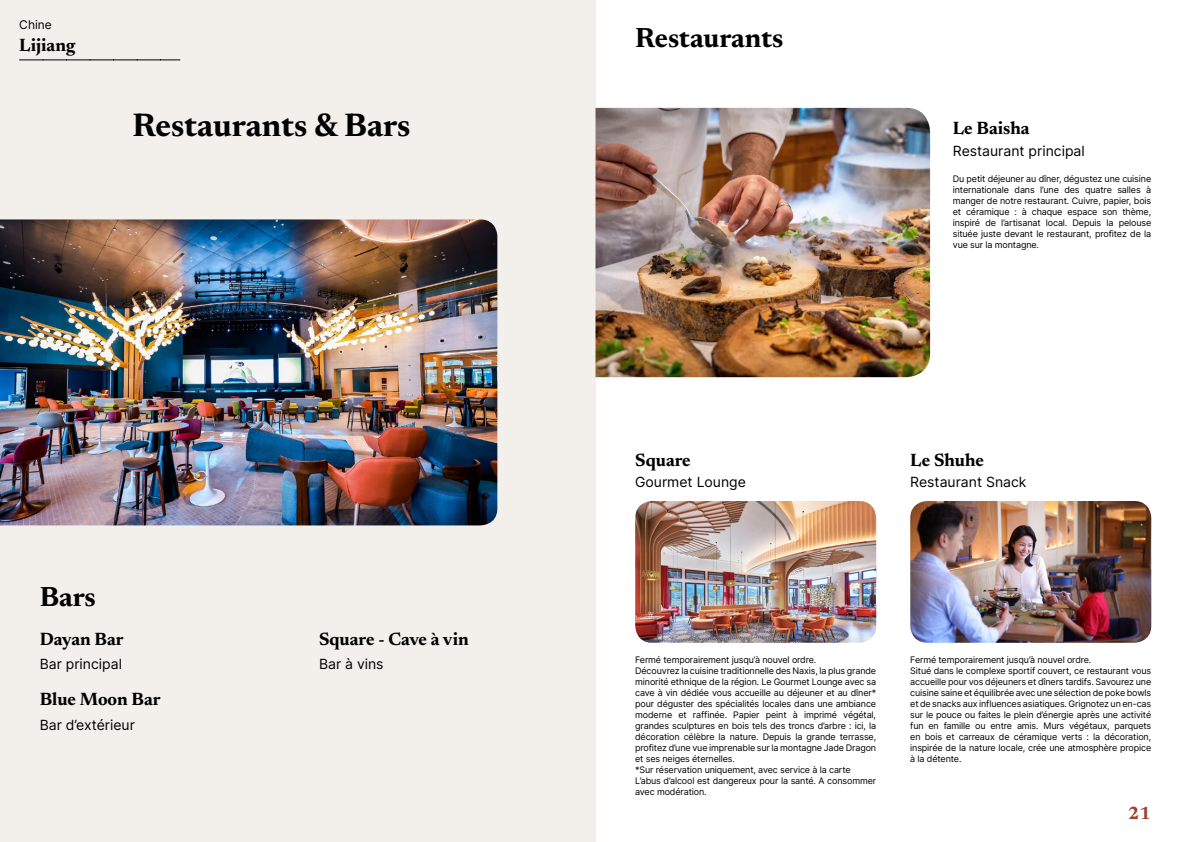
<style>
.page{position:relative;width:1191px;height:842px;background:#fff}
.page>*{position:absolute;margin:0;border:0;box-sizing:border-box;transform-origin:0 0}
.t1{font:700 33px "Newsreader 24 pt";color:#000}
.t2{font:700 28px "Newsreader 24 pt";color:#000}
.t3{font:700 18px "Newsreader 24 pt";color:#000}
.t4{font:700 18px "Newsreader 24 pt";color:#9d432c}
.t5{font:14px "Inter";color:#000}
.t6{font:12px "Inter";color:#000}
.t7{font:9px/11px "Inter";letter-spacing:-.015em;color:#000}
</style>
<div class="page">
<div style="left:0;top:0;width:595px;height:842px;background:#f3f0ec"></div>
<img style="left:0;top:219px;width:497px;height:306px">
<img style="left:910px;top:501px;width:241px;height:142px">
<img style="left:635px;top:501px;width:241px;height:142px">
<img style="left:595px;top:108px;width:335px;height:269px">
<svg style="left:20px;top:60px;width:160px;height:1px"></svg>
<h3 class="t6" style="left:19px;top:15px;width:34px">Chine</h3>
<h3 class="t3" style="left:19px;top:32px;width:57px">Lijiang</h3>
<h1 class="t1" style="left:133px;top:101px;width:279px">Restaurants &amp; Bars</h1>
<h2 class="t2" style="left:40px;top:576px;width:58px">Bars</h2>
<h3 class="t3" style="left:40px;top:626px;width:85px">Dayan Bar</h3>
<h3 class="t5" style="left:40px;top:654px;width:84px">Bar principal</h3>
<h3 class="t3" style="left:40px;top:687px;width:122px">Blue Moon Bar</h3>
<h3 class="t5" style="left:40px;top:715px;width:97px">Bar d’extérieur</h3>
<h3 class="t3" style="left:319px;top:626px;width:151px">Square - Cave à vin</h3>
<h3 class="t5" style="left:319px;top:654px;width:66px">Bar à vins</h3>
<h2 class="t2" style="left:635px;top:18px;width:150px">Restaurants</h2>
<h3 class="t3" style="left:952px;top:115px;width:78px">Le Baisha</h3>
<h3 class="t5" style="left:952px;top:141px;width:133px">Restaurant principal</h3>
<p class="t7" style="left:952px;top:173px;width:200px;text-align:justify">Du petit déjeuner au dîner, dégustez une cuisine internationale dans l’une des quatre salles à manger de notre restaurant. Cuivre, papier, bois et céramique : à chaque espace son thème, inspiré de l’artisanat local. Depuis la pelouse située juste devant le restaurant, profitez de la vue sur la montagne.</p>
<h3 class="t3" style="left:635px;top:447px;width:57px">Square</h3>
<h3 class="t5" style="left:635px;top:472px;width:112px">Gourmet Lounge</h3>
<h3 class="t3" style="left:910px;top:447px;width:75px">Le Shuhe</h3>
<h3 class="t5" style="left:910px;top:472px;width:118px">Restaurant Snack</h3>
<p class="t7" style="left:635px;top:654px;width:242px">Fermé temporairement jusqu’à nouvel ordre.<br>Découvrez la cuisine traditionnelle des Naxis, la plus grande minorité ethnique de la région. Le Gourmet Lounge avec sa cave à vin dédiée vous accueille au déjeuner et au dîner* pour déguster des spécialités locales dans une ambiance moderne et raffinée. Papier peint à imprimé végétal, grandes sculptures en bois tels des troncs d’arbre : ici, la décoration célèbre la nature. Depuis la grande terrasse, profitez d’une vue imprenable sur la montagne Jade Dragon et ses neiges éternelles.<br>*Sur réservation uniquement, avec service à la carte L’abus d’alcool est dangereux pour la santé. A consommer avec modération.</p>
<p class="t7" style="left:910px;top:654px;width:242px">Fermé temporairement jusqu’à nouvel ordre.<br>Situé dans le complexe sportif couvert, ce restaurant vous accueille pour vos déjeuners et dîners tardifs. Savourez une cuisine saine et équilibrée avec une sélection de poke bowls et de snacks aux influences asiatiques. Grignotez un en-cas sur le pouce ou faites le plein d’énergie après une activité fun en famille ou entre amis. Murs végétaux, parquets en bois et carreaux de céramique verts : la décoration, inspirée de la nature locale, crée une atmosphère propice à la détente.</p>
<h3 class="t4" style="left:1128px;top:800px;width:24px">21</h3>
</div>
